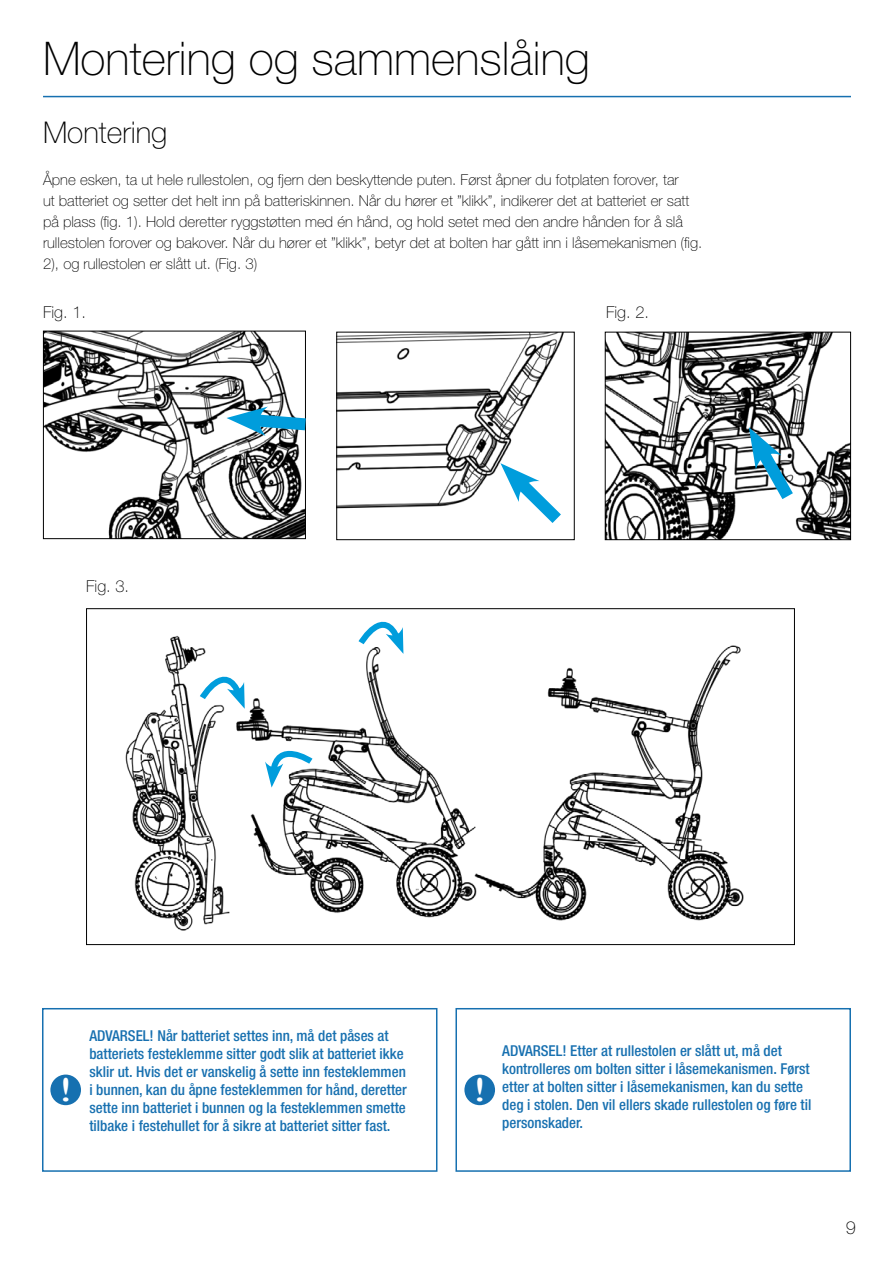
<style>
.page{position:relative;width:893px;height:1263px;background:#fff}
.page>*{position:absolute;margin:0;border:0;box-sizing:border-box;transform-origin:0 0}
.t1{font:100 46.5px "Helvetica Neue LT Pro";color:#000}
.t2{font:33.15px "Gill Sans";color:#fff;scale:1.35 1}
.t3{font:100 30px "Helvetica Neue LT Pro";color:#000}
.t4{font:100 18px "Helvetica Neue LT Pro";color:#000}
.t5{font:100 16.5px "Helvetica Neue LT Pro";color:#000}
.t6{font:500 condensed 15px/18px "Helvetica Neue LT Pro";color:#1770b0}
.t7{font:100 15px/21px "Helvetica Neue LT Pro";color:#000}
</style>
<div class="page">
<hr style="left:43px;top:96px;width:808px;height:1px;background:#1670b0">
<div style="left:42px;top:1008px;width:395px;height:164px;border:2px solid #1670b0"></div>
<div style="left:50px;top:1074px;width:31px;height:31px;background:#1670b0;border-radius:50%"></div>
<div style="left:455px;top:1008px;width:396px;height:164px;border:2px solid #1670b0"></div>
<div style="left:464px;top:1074px;width:31px;height:31px;background:#1670b0;border-radius:50%"></div>
<img style="left:45px;top:333px;width:259px;height:204px">
<div style="left:43px;top:331px;width:263px;height:208px;border:1px solid #000"></div>
<img style="left:338px;top:334px;width:226px;height:175px">
<div style="left:336px;top:332px;width:239px;height:208px;border:1px solid #000"></div>
<img style="left:607px;top:334px;width:242px;height:204px">
<div style="left:605px;top:332px;width:246px;height:208px;border:1px solid #000"></div>
<img style="left:125px;top:635px;width:619px;height:296px">
<svg style="left:227px;top:407px;width:79px;height:30px"></svg>
<svg style="left:500px;top:463px;width:74px;height:73px"></svg>
<svg style="left:744px;top:427px;width:60px;height:85px"></svg>
<svg style="left:196px;top:659px;width:51px;height:50px"></svg>
<svg style="left:265px;top:739px;width:52px;height:48px"></svg>
<svg style="left:355px;top:608px;width:51px;height:46px"></svg>
<h1 class="t1" style="left:43px;top:32px;width:548px">Montering og sammenslåing</h1>
<h3 class="t3" style="left:43px;top:115px;width:126px">Montering</h3>
<p class="t7" style="left:43px;top:169px;width:661px">Åpne esken, ta ut hele rullestolen, og fjern den beskyttende puten. Først åpner du fotplaten forover, tar<br>ut batteriet og setter det helt inn på batteriskinnen. Når du hører et ”klikk”, indikerer det at batteriet er satt på plass (fig. 1). Hold deretter ryggstøtten med én hånd, og hold setet med den andre hånden for å slå rullestolen forover og bakover. Når du hører et ”klikk”, betyr det at bolten har gått inn i låsemekanismen (fig.<br>2), og rullestolen er slått ut. (Fig. 3)</p>
<p class="t5" style="left:43px;top:302px;width:45px">Fig. 1.</p>
<p class="t5" style="left:606px;top:302px;width:45px">Fig. 2.</p>
<p class="t5" style="left:86px;top:577px;width:45px">Fig. 3.</p>
<h2 class="t2" style="left:60px;top:1070px;width:11px">!</h2>
<p class="t6" style="left:89px;top:1026px;width:319px">ADVARSEL! Når batteriet settes inn, må det påses at batteriets festeklemme sitter godt slik at batteriet ikke sklir ut. Hvis det er vanskelig å sette inn festeklemmen i bunnen, kan du åpne festeklemmen for hånd, deretter sette inn batteriet i bunnen og la festeklemmen smette tilbake i festehullet for å sikre at batteriet sitter fast.</p>
<h2 class="t2" style="left:474px;top:1070px;width:11px">!</h2>
<p class="t6" style="left:502px;top:1041px;width:311px">ADVARSEL! Etter at rullestolen er slått ut, må det kontrolleres om bolten sitter i låsemekanismen. Først etter at bolten sitter i låsemekanismen, kan du sette deg i stolen. Den vil ellers skade rullestolen og føre til personskader.</p>
<p class="t4" style="left:846px;top:1217px;width:12px">9</p>
</div>
